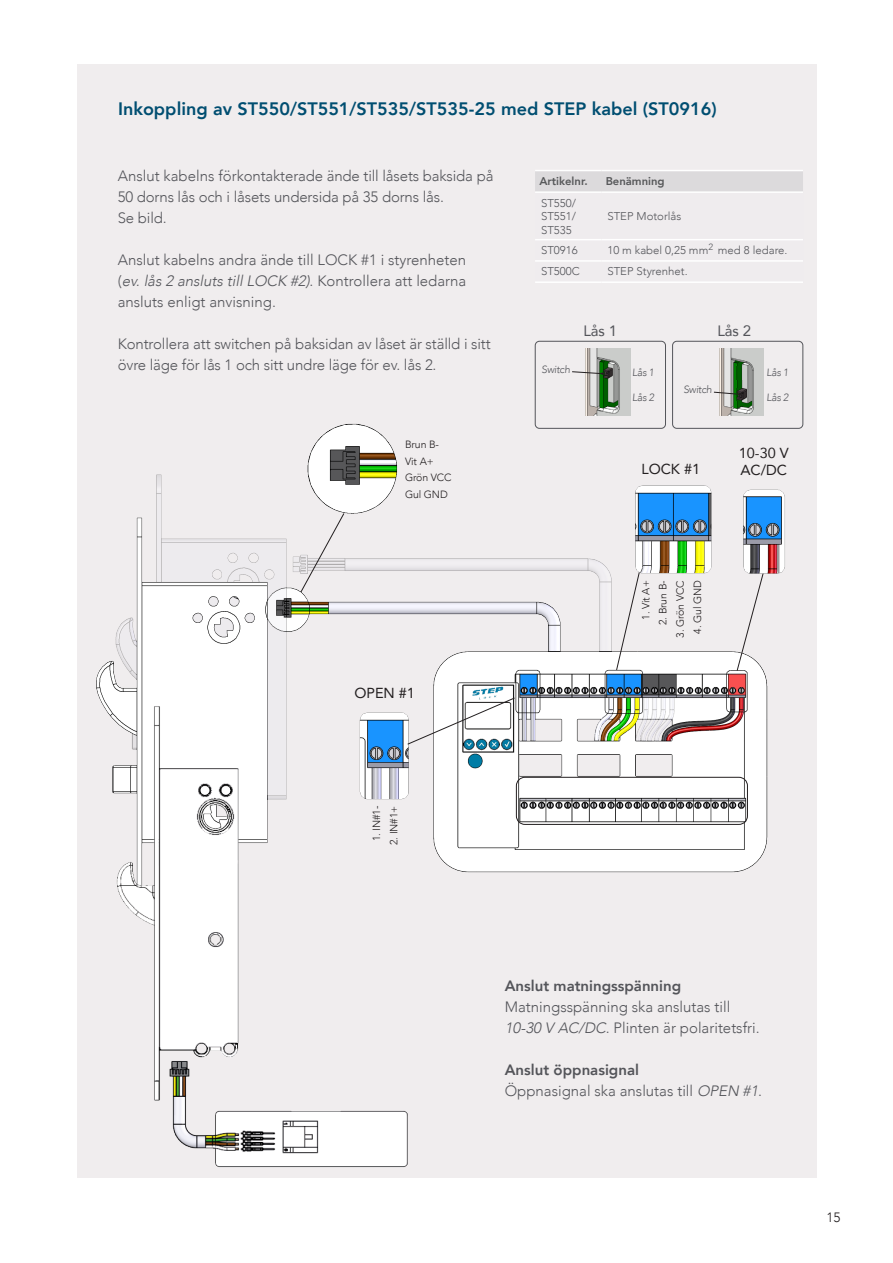
<style>
.page{position:relative;width:893px;height:1263px;background:#fff}
.page>*{position:absolute;margin:0;border:0;box-sizing:border-box;transform-origin:0 0}
.t1{font:800 18px "Avenir LT Com";color:#004e71}
.t2{font:300 15px/21px "Avenir LT Com";letter-spacing:-.01em;color:#54555a}
.t3{font:800 15px "Avenir LT Com";color:#54555a}
.t4{font:15px "Avenir LT Com";letter-spacing:-.01em;color:#54555a}
.t5{font:14.55px "Avenir LT Com";color:#231f20}
.t6{font:300 13.5px "Avenir LT Com";color:#231f20}
.Tabell_bröd{font:300 11.25px/13.5px "Avenir LT Com";color:#54555a;text-align:justify}
.Tabell_rubrik{font:800 11.25px "Avenir LT Com";color:#57585a}
.t7{font:300 10.5px "Avenir LT Com";letter-spacing:-.01em;color:#231f20}
.t8{font:300 10.5px "Avenir LT Com";color:#54555a}
.s1{font-style:italic}
</style>
<div class="page">
<div style="left:77px;top:64px;width:739px;height:1114px;background:#f0edee"></div>
<div style="left:535px;top:171px;width:268px;height:20px;background:#dcdadc"></div>
<hr style="left:535px;top:170px;width:66px;height:1px;background:#fff">
<hr style="left:601px;top:170px;width:202px;height:1px;background:#fff">
<hr style="left:535px;top:191px;width:66px;height:2px;background:#fff">
<hr style="left:601px;top:191px;width:202px;height:2px;background:#fff">
<hr style="left:535px;top:239px;width:66px;height:1px;background:#fff">
<hr style="left:601px;top:239px;width:202px;height:1px;background:#fff">
<hr style="left:535px;top:260px;width:66px;height:2px;background:#fff">
<hr style="left:601px;top:260px;width:202px;height:2px;background:#fff">
<hr style="left:535px;top:281px;width:66px;height:2px;background:#fff">
<hr style="left:601px;top:281px;width:202px;height:2px;background:#fff">
<img style="left:587px;top:348px;width:43px;height:68px">
<svg style="left:572px;top:371px;width:32px;height:4px"></svg>
<img style="left:96px;top:474px;width:672px;height:399px">
<svg style="left:616px;top:570px;width:24px;height:100px"></svg>
<svg style="left:737px;top:580px;width:27px;height:91px"></svg>
<img style="left:294px;top:423px;width:111px;height:96px">
<img style="left:627px;top:483px;width:91px;height:97px">
<img style="left:735px;top:487px;width:50px;height:93px">
<img style="left:721px;top:349px;width:43px;height:67px">
<img style="left:735px;top:366px;width:12px;height:14px">
<svg style="left:713px;top:389px;width:34px;height:12px"></svg>
<div style="left:535px;top:341px;width:131px;height:87px;border:1px solid #54555a;border-radius:4px"></div>
<div style="left:672px;top:341px;width:131px;height:87px;border:1px solid #54555a;border-radius:4px"></div>
<div style="left:516px;top:777px;width:232px;height:47px;border:1px solid #231f20;border-radius:9px"></div>
<svg style="left:300px;top:513px;width:44px;height:80px"></svg>
<svg style="left:407px;top:697px;width:108px;height:48px"></svg>
<img style="left:96px;top:698px;width:376px;height:469px">
<p class="t1" style="left:118px;top:98px;width:600px">Inkoppling av ST550/ST551/ST535/ST535-25 med STEP kabel (ST0916)</p>
<p class="t2" style="left:118px;top:165px;width:377px">Anslut kabelns förkontakterade ände till låsets baksida på<br>50 dorns lås och i låsets undersida på 35 dorns lås.<br>Se bild.</p>
<p class="t2" style="left:118px;top:249px;width:350px;text-align:justify">Anslut kabelns andra ände till LOCK #1 i styrenheten (<span class="s1">ev.lås 2 ansluts tillLOCK #2)</span>. Kontrollera att ledarna ansluts enligt anvisning.</p>
<p class="t2" style="left:118px;top:333px;width:374px">Kontrollera att switchen på baksidan av låset är ställd i sitt övre läge för lås 1 och sitt undre läge för ev. lås 2.</p>
<p class="t7" style="left:405px;top:438px;width:35px">Brun B-</p>
<p class="t7" style="left:405px;top:455px;width:30px">Vit A+</p>
<p class="t7" style="left:405px;top:471px;width:48px">Grön VCC</p>
<p class="t7" style="left:405px;top:488px;width:44px">Gul GND</p>
<p class="t5" style="left:354px;top:684px;width:62px">OPEN #1</p>
<p class="t7" style="left:370px;top:841px;width:37px;rotate:-90deg">1. IN#1-</p>
<p class="t7" style="left:388px;top:845px;width:40px;rotate:-90deg">2. IN#1+</p>
<p class="Tabell_rubrik" style="left:539px;top:175px;width:50px">Artikelnr.</p>
<p class="Tabell_rubrik" style="left:606px;top:175px;width:60px">Benämning</p>
<p class="Tabell_bröd" style="left:541px;top:196px;width:36px">ST550/ ST551/ ST535</p>
<p class="Tabell_bröd" style="left:607px;top:210px;width:75px">STEP Motorlås</p>
<p class="Tabell_bröd" style="left:541px;top:244px;width:38px">ST0916</p>
<p class="Tabell_bröd" style="left:607px;top:244px;width:182px">10 m kabel 0,25 mm<sup>2</sup> med 8 ledare.</p>
<p class="Tabell_bröd" style="left:541px;top:265px;width:40px">ST500C</p>
<p class="Tabell_bröd" style="left:607px;top:265px;width:82px">STEP Styrenhet.</p>
<p class="t4" style="left:584px;top:321px;width:35px">Lås 1</p>
<p class="t4" style="left:718px;top:321px;width:35px">Lås 2</p>
<p class="t8" style="left:542px;top:363px;width:31px">Switch</p>
<p class="t8" style="left:632px;top:366px;width:25px">Lås 1</p>
<p class="t8" style="left:632px;top:391px;width:25px">Lås 2</p>
<p class="t8" style="left:683px;top:384px;width:31px">Switch</p>
<p class="t8" style="left:767px;top:366px;width:25px">Lås 1</p>
<p class="t8" style="left:767px;top:391px;width:25px">Lås 2</p>
<p class="t5" style="left:641px;top:460px;width:60px">LOCK #1</p>
<p class="t5" style="left:739px;top:444px;width:51px">10-30 V</p>
<p class="t5" style="left:740px;top:461px;width:48px">AC/DC</p>
<p class="t7" style="left:640px;top:620px;width:41px;rotate:-90deg">1. Vit A+</p>
<p class="t7" style="left:657px;top:625px;width:46px;rotate:-90deg">2. Brun B-</p>
<p class="t7" style="left:674px;top:638px;width:59px;rotate:-90deg">3. Grön VCC</p>
<p class="t7" style="left:691px;top:634px;width:55px;rotate:-90deg">4. Gul GND</p>
<p class="t3" style="left:505px;top:977px;width:178px">Anslut matningsspänning</p>
<p class="t2" style="left:505px;top:996px;width:256px">Matningsspänning ska anslutas till<br><span class="s1">10-30 V AC/DC</span>. Plinten är polaritetsfri.</p>
<p class="t3" style="left:505px;top:1061px;width:136px">Anslut öppnasignal</p>
<p class="t2" style="left:505px;top:1080px;width:259px">Öppnasignal ska anslutas till <span class="s1">OPEN #1</span>.</p>
<p class="t6" style="left:826px;top:1209px;width:16px">15</p>
</div>
